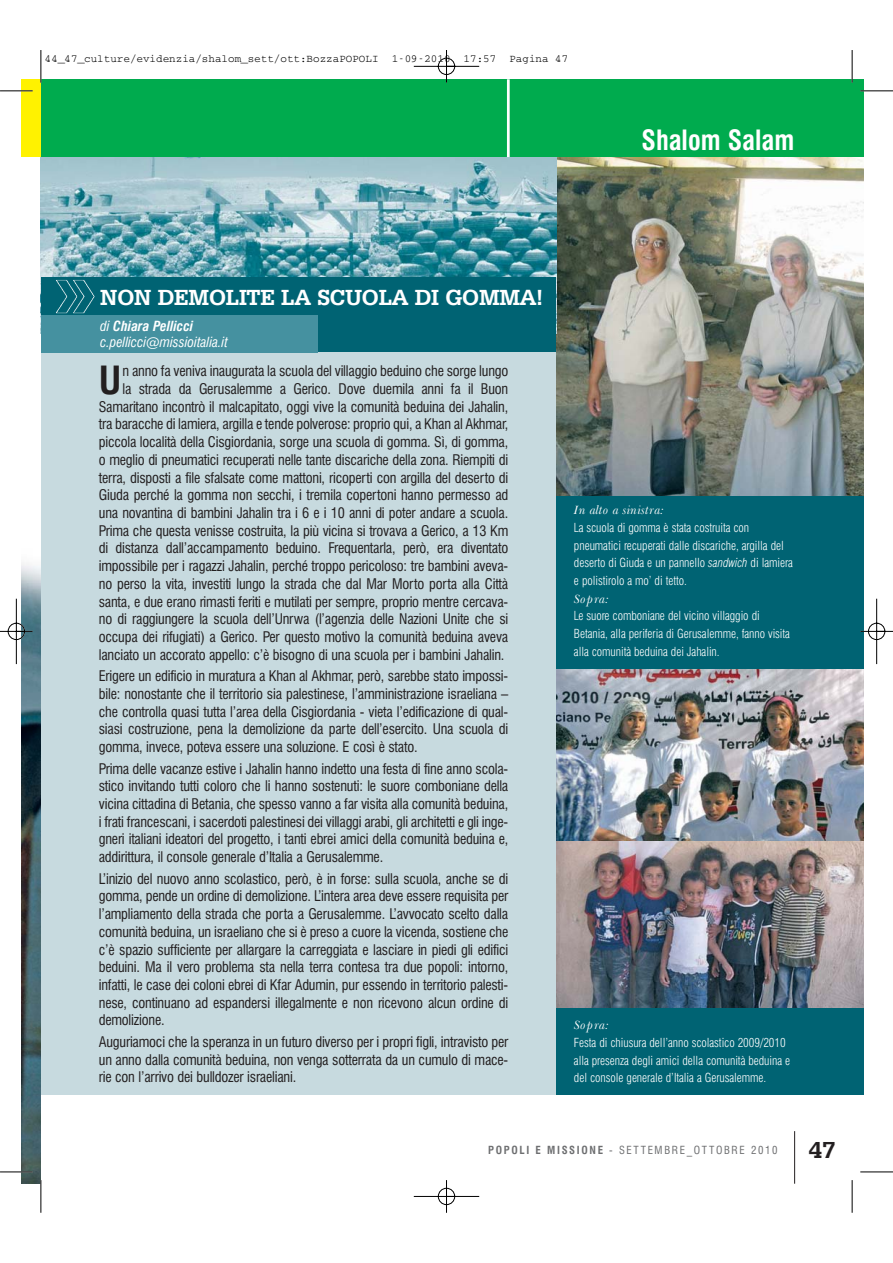
<style>
.page{position:relative;width:893px;height:1263px;background:#fff}
.page>*{position:absolute;margin:0;border:0;box-sizing:border-box;transform-origin:0 0}
.t1{font:700 condensed 37.8px "Swiss 721 BT";color:#231f20}
.t2{font:700 condensed 27.3px "Swiss 721 BT";color:#fff}
.t3{font:700 24.45px "Serifa BT";color:#231f20}
.t4{font:700 23.1px "Serifa BT";letter-spacing:-.01em;color:#fff}
.t5{font:condensed 14.25px/17.7px "Swiss 721 BT";letter-spacing:-.015em;color:#231f20;text-align:justify}
.t6{font:italic condensed 13.65px/16px "Swiss 721 BT";color:#fff}
.t7{font:300 condensed 12.3px/17.7px "Swiss 721 BT";letter-spacing:-.005em;color:#fff}
.t8{font:italic 12.3px "Baskerville BT";letter-spacing:.05em;color:#fff}
.t9{font:10.95px "Courier";color:#000}
.t10{font:condensed 10.95px "Swiss 721 BT";letter-spacing:.15em;color:#6d6e70}
.s1{font-weight:700}
.s2{font-style:italic}
</style>
<div class="page">
<img style="left:0;top:50px;width:892px;height:1163px">
<p class="t9" style="left:45px;top:55px;width:525px">44_47_culture/evidenzia/shalom_sett/ott:BozzaPOPOLI 1-09-2010 17:57 Pagina 47</p>
<h3 class="t4" style="left:100px;top:284px;width:444px">NON DEMOLITE LA SCUOLA DI GOMMA!</h3>
<p class="t6" style="left:100px;top:319px;width:129px">di <span class="s1">Chiara Pellicci </span>c.pellicci@missioitalia.it</p>
<h2 class="t2" style="left:641px;top:128px;width:154px">Shalom Salam</h2>
<p class="t5" style="left:99px;top:363px;width:411px;text-align:right">n anno fa veniva inaugurata la scuola del villaggio beduino che sorge lungo<br>la strada da Gerusalemme a Gerico. Dove duemila anni fa il Buon Samaritano incontrò il malcapitato, oggi vive la comunità beduina dei Jahalin, tra baracche di lamiera, argilla e tende polverose: proprio qui, a Khan al Akhmar, piccola località della Cisgiordania, sorge una scuola di gomma. Sì, di gomma, o meglio di pneumatici recuperati nelle tante discariche della zona. Riempiti di terra, disposti a file sfalsate come mattoni, ricoperti con argilla del deserto di Giuda perché la gomma non secchi, i tremila copertoni hanno permesso ad una novantina di bambini Jahalin tra i 6 e i 10 anni di poter andare a scuola.<br>Prima che questa venisse costruita, la più vicina si trovava a Gerico, a 13 Km di distanza dall’accampamento beduino. Frequentarla, però, era diventato impossibile per i ragazzi Jahalin, perché troppo pericoloso: tre bambini aveva&shy;no perso la vita, investiti lungo la strada che dal Mar Morto porta alla Città santa, e due erano rimasti feriti e mutilati per sempre, proprio mentre cercava&shy;no di raggiungere la scuola dell’Unrwa (l’agenzia delle Nazioni Unite che si occupa dei rifugiati) a Gerico. Per questo motivo la comunità beduina aveva lanciato un accorato appello: c’è bisogno di una scuola per i bambini Jahalin.</p>
<p class="t5" style="left:99px;top:668px;width:411px">Erigere un edificio in muratura a Khan al Akhmar, però, sarebbe stato impossi&shy;bile: nonostante che il territorio sia palestinese, l’amministrazione israeliana – che controlla quasi tutta l’area della Cisgiordania - vieta l’edificazione di qual&shy;siasi costruzione, pena la demolizione da parte dell’esercito. Una scuola di gomma, invece, poteva essere una soluzione. E così è stato.</p>
<p class="t5" style="left:99px;top:761px;width:411px">Prima delle vacanze estive i Jahalin hanno indetto una festa di fine anno scola&shy;stico invitando tutti coloro che li hanno sostenuti: le suore comboniane della vicina cittadina di Betania, che spesso vanno a far visita alla comunità beduina, i frati francescani, i sacerdoti palestinesi dei villaggi arabi, gli architetti e gli inge&shy;gneri italiani ideatori del progetto, i tanti ebrei amici della comunità beduina e, addirittura, il console generale d’Italia a Gerusalemme.</p>
<p class="t5" style="left:99px;top:871px;width:411px">L’inizio del nuovo anno scolastico, però, è in forse: sulla scuola, anche se di gomma, pende un ordine di demolizione. L’intera area deve essere requisita per l’ampliamento della strada che porta a Gerusalemme. L’avvocato scelto dalla comunità beduina, un israeliano che si è preso a cuore la vicenda, sostiene che c’è spazio sufficiente per allargare la carreggiata e lasciare in piedi gli edifici beduini. Ma il vero problema sta nella terra contesa tra due popoli: intorno, infatti, le case dei coloni ebrei di Kfar Adumin, pur essendo in territorio palesti&shy;nese, continuano ad espandersi illegalmente e non ricevono alcun ordine di demolizione.</p>
<p class="t5" style="left:99px;top:1034px;width:411px">Auguriamoci che la speranza in un futuro diverso per i propri figli, intravisto per un anno dalla comunità beduina, non venga sotterrata da un cumulo di mace&shy;rie con l’arrivo dei bulldozer israeliani.</p>
<h1 class="t1" style="left:99px;top:364px;width:24px">U</h1>
<p class="t8" style="left:574px;top:505px;width:92px">In alto a sinistra:</p>
<p class="t7" style="left:574px;top:519px;width:220px">La scuola di gomma è stata costruita con pneumatici recuperati dalle discariche, argilla del deserto di Giuda e un pannello <span class="s2">sandwich</span> di lamiera e polistirolo a mo’ di tetto.</p>
<p class="t8" style="left:574px;top:594px;width:37px">Sopra:</p>
<p class="t7" style="left:574px;top:608px;width:217px">Le suore comboniane del vicino villaggio di<br>Betania, alla periferia di Gerusalemme, fanno visita alla comunità beduina dei Jahalin.</p>
<p class="t8" style="left:574px;top:1020px;width:37px">Sopra:</p>
<p class="t7" style="left:574px;top:1034px;width:218px">Festa di chiusura dell’anno scolastico 2009/2010 alla presenza degli amici della comunità beduina e del console generale d’Italia a Gerusalemme.</p>
<p class="t10" style="left:488px;top:1146px;width:291px"><span class="s1">POPOLI E MISSIONE</span> - SETTEMBRE_OTTOBRE 2010</p>
<h3 class="t3" style="left:808px;top:1135px;width:28px">47</h3>
</div>
